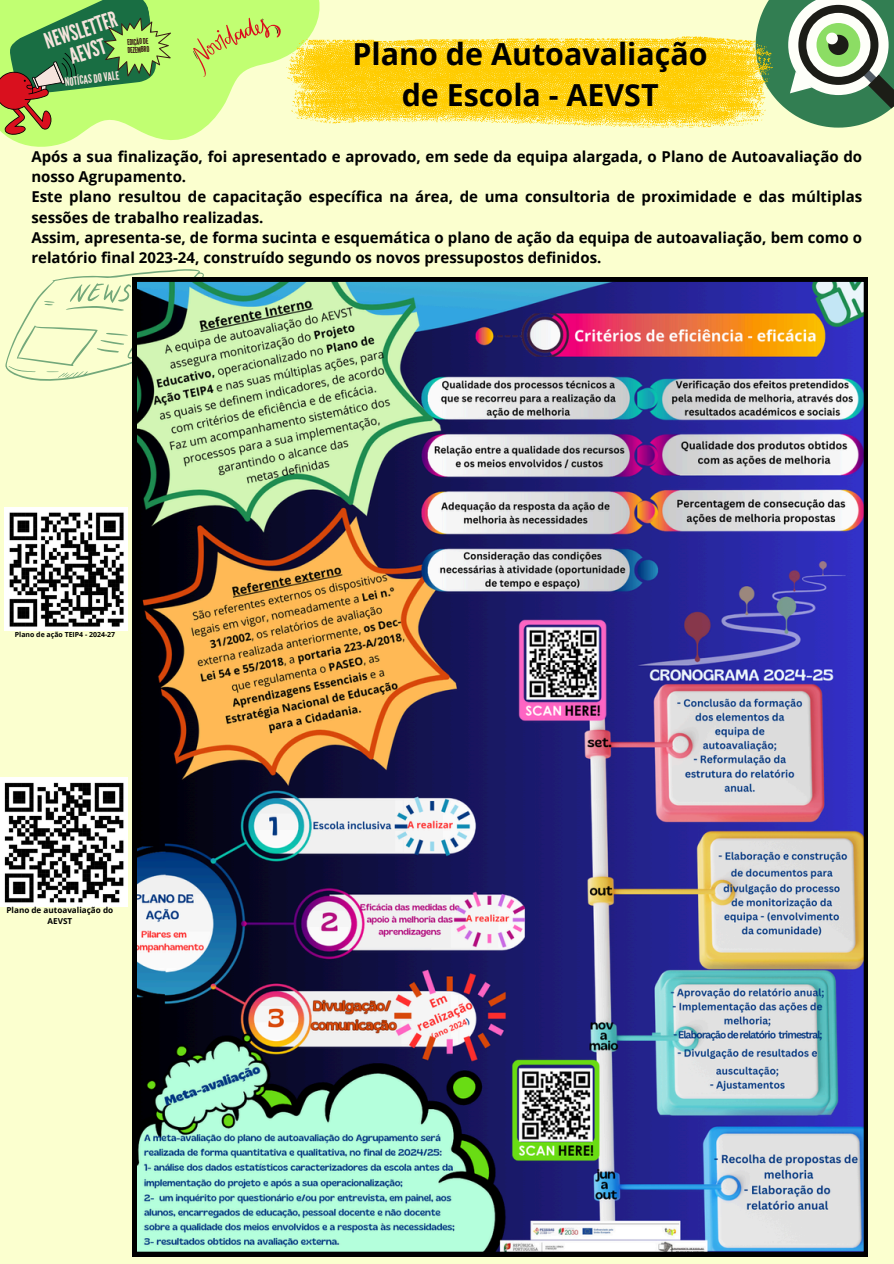
<style>
.page{position:relative;width:894px;height:1264px;background:#fff}
.page>*{position:absolute;margin:0;border:0;box-sizing:border-box;transform-origin:0 0}
.t1{font:700 30.3px/41.2px "Open Sans";color:#000;text-align:center}
.t2{font:21.75px/22.2px "League Gothic";color:#f6e4dd;text-align:center}
.t3{font:700 15px/20.2px "Open Sans";color:#000}
.t4{font:11.55px "League Gothic";color:#f6e4dd}
.t5{font:700 8.1px/10.8px "Open Sans";color:#000;text-align:center}
.t6{font:8.1px/8.1px "League Gothic";color:#391814}
.t7{font:700 6.9px "Open Sans";color:#000}
</style>
<div class="page">
<div style="left:0;top:0;width:893px;height:1263px;background:#fbffcf"></div>
<svg style="left:9px;top:138px;width:176px;height:9px"></svg>
<svg style="left:5px;top:269px;width:199px;height:112px"></svg>
<svg style="left:0;top:0;width:893px;height:138px"></svg>
<img style="left:132px;top:277px;width:735px;height:979px">
<img style="left:5px;top:508px;width:122px;height:122px">
<img style="left:0;top:777px;width:127px;height:129px">
<h2 class="t2" style="left:42px;top:32px;width:77px;rotate:-18deg">NEWSLETTER<br>AEVST</h2>
<p class="t4" style="left:64px;top:75px;width:56px;rotate:-7deg">NOTÍCASDOVALE</p>
<p class="t6" style="left:127px;top:39px;width:23px;rotate:-4deg">EDIÇÃODE<br>DEZEMBRO</p>
<p class="t1" style="left:352px;top:32px;width:356px">Plano de Autoavaliação de Escola - AEVST</p>
<p class="t3" style="left:31px;top:146px;width:832px">Após a sua finalização, foi apresentado e aprovado, em sede da equipa alargada, o Plano de Autoavaliação do nosso Agrupamento.</p>
<p class="t3" style="left:31px;top:186px;width:832px">Este plano resultou de capacitação específica na área, de uma consultoria de proximidade e das múltiplas sessões de trabalho realizadas.</p>
<p class="t3" style="left:31px;top:227px;width:832px">Assim, apresenta-se, de forma sucinta e esquemática o plano de ação da equipa de autoavaliação, bem como o relatório final 2023-24, construído segundo os novos pressupostos definidos.</p>
<p class="t7" style="left:15px;top:629px;width:102px">Plano de ação TEIP4 - 2024-27</p>
<p class="t5" style="left:6px;top:904px;width:108px">Plano de autoavaliação do<br>AEVST</p>
</div>
